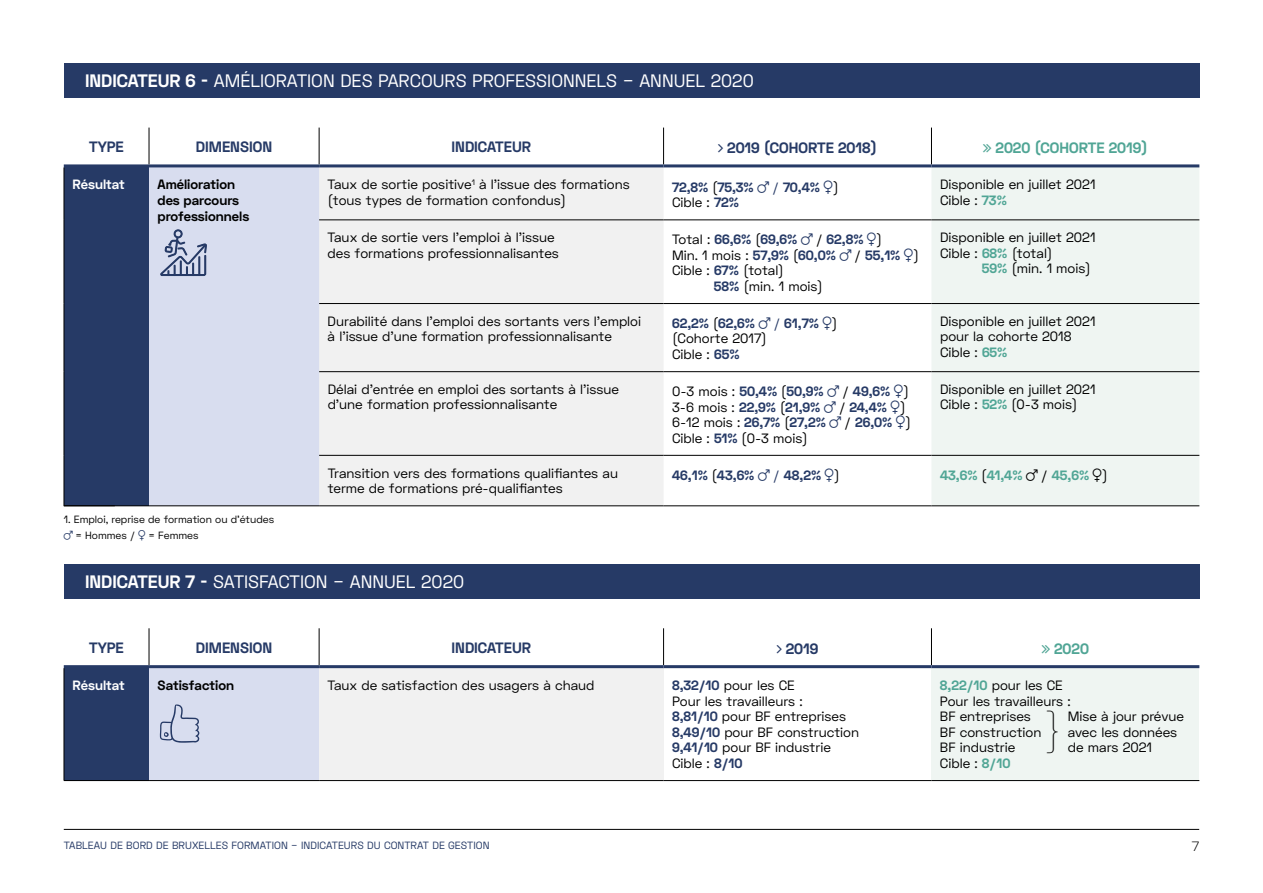
<style>
.page{position:relative;width:1263px;height:893px;background:#fff}
.page>*{position:absolute;margin:0;border:0;box-sizing:border-box;transform-origin:0 0}
.t1{font:18px "Space Grotesk";color:#fff}
.t2{font:700 15px "Space Grotesk";color:#263a66}
.t3{font:700 15px "Space Grotesk";color:#50a595}
.t4{font:13.5px/15.6px "Space Grotesk";color:#000}
.t5{font:700 13.5px/15.6px "Space Grotesk";color:#263a66}
.t6{font:700 13.5px/15.6px "Space Grotesk";color:#000}
.t7{font:700 13.5px "Space Grotesk";color:#50a595}
.t8{font:700 13.5px "Space Grotesk";color:#fff}
.t9{font:300 13.5px "Space Grotesk";color:#000}
.t10{font:10.5px "Space Grotesk";letter-spacing:.005em;color:#263a66}
.t11{font:10.5px/16.5px "Space Grotesk";color:#000}
.s1{font-weight:700}
.s2{font-weight:400;color:#000}
.s3{font-weight:400}
.s4{font-weight:700;color:#50a595}
.s5{font-weight:700;color:#263a66}
</style>
<div class="page">
<hr style="left:64px;top:829px;width:1135px;height:1px;background:#000">
<div style="left:64px;top:166px;width:85px;height:340px;background:#263a66"></div>
<div style="left:149px;top:166px;width:170px;height:340px;background:#d8ddef"></div>
<div style="left:319px;top:167px;width:344px;height:339px;background:#f1f1f1"></div>
<div style="left:931px;top:167px;width:268px;height:339px;background:#eff5f2"></div>
<hr style="left:149px;top:128px;width:1px;height:36px;background:#000">
<hr style="left:319px;top:128px;width:1px;height:36px;background:#000">
<hr style="left:663px;top:128px;width:1px;height:36px;background:#000">
<hr style="left:931px;top:128px;width:1px;height:36px;background:#000">
<hr style="left:64px;top:167px;width:1px;height:53px;background:#000">
<hr style="left:64px;top:220px;width:1px;height:84px;background:#000">
<hr style="left:319px;top:220px;width:344px;height:1px;background:#000">
<hr style="left:663px;top:220px;width:268px;height:1px;background:#000">
<hr style="left:931px;top:220px;width:268px;height:1px;background:#000">
<hr style="left:64px;top:304px;width:1px;height:68px;background:#000">
<hr style="left:319px;top:303px;width:344px;height:1px;background:#000">
<hr style="left:663px;top:303px;width:268px;height:1px;background:#000">
<hr style="left:931px;top:303px;width:268px;height:1px;background:#000">
<hr style="left:64px;top:372px;width:1px;height:83px;background:#000">
<hr style="left:319px;top:371px;width:344px;height:1px;background:#000">
<hr style="left:663px;top:371px;width:268px;height:1px;background:#000">
<hr style="left:931px;top:371px;width:268px;height:1px;background:#000">
<hr style="left:64px;top:455px;width:1px;height:51px;background:#000">
<hr style="left:319px;top:455px;width:344px;height:1px;background:#000">
<hr style="left:663px;top:455px;width:268px;height:1px;background:#000">
<hr style="left:931px;top:455px;width:268px;height:1px;background:#000">
<hr style="left:64px;top:506px;width:85px;height:1px;background:#000">
<hr style="left:149px;top:506px;width:170px;height:1px;background:#000">
<hr style="left:319px;top:506px;width:344px;height:1px;background:#000">
<hr style="left:663px;top:506px;width:268px;height:1px;background:#000">
<hr style="left:931px;top:506px;width:268px;height:1px;background:#000">
<hr style="left:64px;top:164px;width:85px;height:3px;background:#263a66">
<hr style="left:149px;top:164px;width:170px;height:3px;background:#263a66">
<hr style="left:319px;top:164px;width:344px;height:3px;background:#263a66">
<hr style="left:663px;top:164px;width:268px;height:3px;background:#263a66">
<hr style="left:931px;top:164px;width:268px;height:3px;background:#263a66">
<div style="left:64px;top:64px;width:1135px;height:34px;background:#263a66"></div>
<div style="left:64px;top:667px;width:85px;height:113px;background:#263a66"></div>
<div style="left:149px;top:667px;width:170px;height:113px;background:#d8ddef"></div>
<div style="left:319px;top:667px;width:344px;height:113px;background:#f1f1f1"></div>
<div style="left:931px;top:667px;width:268px;height:113px;background:#eff5f2"></div>
<hr style="left:149px;top:628px;width:1px;height:37px;background:#000">
<hr style="left:319px;top:628px;width:1px;height:37px;background:#000">
<hr style="left:663px;top:628px;width:1px;height:37px;background:#000">
<hr style="left:931px;top:628px;width:1px;height:37px;background:#000">
<hr style="left:64px;top:668px;width:1px;height:112px;background:#000">
<hr style="left:64px;top:780px;width:85px;height:1px;background:#000">
<hr style="left:149px;top:780px;width:170px;height:1px;background:#000">
<hr style="left:319px;top:780px;width:344px;height:1px;background:#000">
<hr style="left:663px;top:780px;width:268px;height:1px;background:#000">
<hr style="left:931px;top:780px;width:268px;height:1px;background:#000">
<hr style="left:64px;top:665px;width:85px;height:3px;background:#263a66">
<hr style="left:149px;top:665px;width:170px;height:3px;background:#263a66">
<hr style="left:319px;top:665px;width:344px;height:3px;background:#263a66">
<hr style="left:663px;top:665px;width:268px;height:3px;background:#263a66">
<hr style="left:931px;top:665px;width:268px;height:3px;background:#263a66">
<div style="left:64px;top:564px;width:1135px;height:34px;background:#263a66"></div>
<svg style="left:160px;top:229px;width:47px;height:47px"></svg>
<svg style="left:160px;top:704px;width:39px;height:39px"></svg>
<hr style="left:64px;top:505px;width:51px;height:1px;background:#000">
<svg style="left:1026px;top:469px;width:12px;height:12px"></svg>
<svg style="left:1093px;top:468px;width:8px;height:14px"></svg>
<h1 class="t1" style="left:85px;top:69px;width:670px"><span class="s1">INDICATEUR 6 -</span> AMÉLIORATION DES PARCOURS PROFESSIONNELS – ANNUEL 2020</h1>
<p class="t2" style="left:89px;top:137px;width:36px">TYPE</p>
<p class="t2" style="left:196px;top:137px;width:78px">DIMENSION</p>
<p class="t2" style="left:451px;top:137px;width:81px">INDICATEUR</p>
<p class="t2" style="left:727px;top:138px;width:151px">2019 (COHORTE 2018)</p>
<p class="t3" style="left:995px;top:138px;width:154px">2020 (COHORTE 2019)</p>
<p class="t8" style="left:72px;top:176px;width:54px">Résultat</p>
<p class="t6" style="left:158px;top:177px;width:93px">Amélioration des parcours professionnels</p>
<p class="t4" style="left:328px;top:177px;width:304px">Taux de sortie positive<sup>1</sup> à l’issue des formations (tous types de formation confondus)</p>
<p class="t5" style="left:672px;top:179px;width:83px">72,8% <span class="s2">(</span>75,3%</p>
<p class="t5" style="left:772px;top:179px;width:68px"><span class="s3">/</span> 70,4% <span class="s2">)</span></p>
<p class="t4" style="left:940px;top:177px;width:157px">Disponible en juillet 2021<br>Cible : <span class="s4">73%</span></p>
<p class="t4" style="left:672px;top:194px;width:68px">Cible : <span class="s5">72%</span></p>
<p class="t4" style="left:328px;top:229px;width:233px">Taux de sortie vers l’emploi à l’issue des formations professionnalisantes</p>
<p class="t5" style="left:672px;top:232px;width:127px"><span class="s2">Total :</span> 66,6% <span class="s2">(</span>69,6%</p>
<p class="t5" style="left:672px;top:232px;width:212px;text-indent:144px"><span class="s2">/</span> 62,8% <span class="s2">)<br>Min. 1 mois :</span> 57,9% <span class="s2">(</span>60,0%</p>
<p class="t5" style="left:855px;top:248px;width:66px"><span class="s2">/</span> 55,1% <span class="s2">)</span></p>
<p class="t4" style="left:714px;top:263px;width:111px;text-indent:-42px">Cible : <span class="s5">67%</span> (total)<br><span class="s5">58%</span> (min. 1 mois)</p>
<p class="t4" style="left:328px;top:313px;width:315px">Durabilité dans l’emploi des sortants vers l’emploi à l’issue d’une formation professionnalisante</p>
<p class="t5" style="left:672px;top:316px;width:85px">62,2% <span class="s2">(</span>62,6%</p>
<p class="t5" style="left:774px;top:316px;width:65px"><span class="s3">/</span> 61,7% <span class="s2">)</span></p>
<p class="t4" style="left:672px;top:331px;width:96px">(Cohorte 2017)<br>Cible : <span class="s5">65%</span></p>
<p class="t4" style="left:328px;top:381px;width:293px">Délai d’entrée en emploi des sortants à l’issue d’une formation professionnalisante</p>
<p class="t5" style="left:672px;top:384px;width:153px"><span class="s2">0-3 mois :</span> 50,4% <span class="s2">(</span>50,9%</p>
<p class="t5" style="left:842px;top:384px;width:68px"><span class="s2">/</span> 49,6% <span class="s2">)</span></p>
<p class="t5" style="left:672px;top:399px;width:150px"><span class="s2">3-6 mois :</span> 22,9% <span class="s2">(</span>21,9%</p>
<p class="t5" style="left:839px;top:399px;width:68px"><span class="s2">/</span> 24,4% <span class="s2">)</span></p>
<p class="t4" style="left:672px;top:414px;width:155px">6-12 mois : <span class="s5">26,7%</span> (<span class="s5">27,2%</span></p>
<p class="t5" style="left:844px;top:415px;width:68px"><span class="s2">/</span> 26,0% <span class="s2">)</span></p>
<p class="t4" style="left:672px;top:430px;width:137px">Cible : <span class="s5">51%</span> (0-3 mois)</p>
<p class="t4" style="left:940px;top:229px;width:157px">Disponible en juillet 2021<br>Cible : <span class="s4">68%</span> (total)</p>
<p class="t4" style="left:982px;top:260px;width:111px"><span class="s4">59%</span> (min. 1 mois)</p>
<p class="t4" style="left:940px;top:313px;width:157px">Disponible en juillet 2021 pour la cohorte 2018<br>Cible : <span class="s4">65%</span></p>
<p class="t4" style="left:940px;top:381px;width:157px">Disponible en juillet 2021<br>Cible : <span class="s4">52%</span> (0-3 mois)</p>
<p class="t11" style="left:75px;top:511px;width:200px;text-indent:-12px">1. Emploi, reprise de formation ou d’études = Hommes /</p>
<p class="t11" style="left:148px;top:527px;width:52px">= Femmes</p>
<p class="t4" style="left:328px;top:465px;width:292px">Transition vers des formations qualifiantes au terme de formations pré-qualifiantes</p>
<p class="t5" style="left:672px;top:467px;width:84px">46,1% <span class="s2">(</span>43,6%</p>
<p class="t5" style="left:773px;top:467px;width:68px"><span class="s3">/</span> 48,2% <span class="s2">)</span></p>
<p class="t7" style="left:940px;top:466px;width:84px">43,6% <span class="s2">(</span>41,4%</p>
<p class="t7" style="left:1041px;top:466px;width:68px"><span class="s2">/</span> 45,6% <span class="s2">)</span></p>
<h1 class="t1" style="left:85px;top:570px;width:381px"><span class="s1">INDICATEUR 7 -</span> SATISFACTION – ANNUEL 2020</h1>
<p class="t2" style="left:89px;top:638px;width:36px">TYPE</p>
<p class="t2" style="left:196px;top:638px;width:78px">DIMENSION</p>
<p class="t2" style="left:451px;top:638px;width:81px">INDICATEUR</p>
<p class="t2" style="left:786px;top:639px;width:34px">2019</p>
<p class="t3" style="left:1054px;top:639px;width:36px">2020</p>
<p class="t8" style="left:72px;top:677px;width:54px">Résultat</p>
<p class="t6" style="left:158px;top:678px;width:78px">Satisfaction</p>
<p class="t4" style="left:328px;top:677px;width:268px">Taux de satisfaction des usagers à chaud</p>
<p class="t4" style="left:672px;top:677px;width:189px"><span class="s5">8,32/10</span> pour les CE<br>Pour les travailleurs :<br><span class="s5">8,81/10</span> pour BF entreprises<br><span class="s5">8,49/10</span> pour BF construction<br><span class="s5">9,41/10</span> pour BF industrie<br>Cible : <span class="s5">8/10</span></p>
<p class="t4" style="left:940px;top:677px;width:132px"><span class="s4">8,22/10</span> pour les CE<br>Pour les travailleurs :<br>BF entreprises<br>BF construction<br>BF industrie<br>Cible : <span class="s4">8/10</span></p>
<p class="t4" style="left:1068px;top:709px;width:118px">Mise à jour prévue avec les données de mars 2021</p>
<p class="t10" style="left:64px;top:839px;width:427px">TABLEAU DE BORD DE BRUXELLES FORMATION – INDICATEURS DU CONTRAT DE GESTION</p>
<p class="t9" style="left:1192px;top:838px;width:9px">7</p>
</div>
